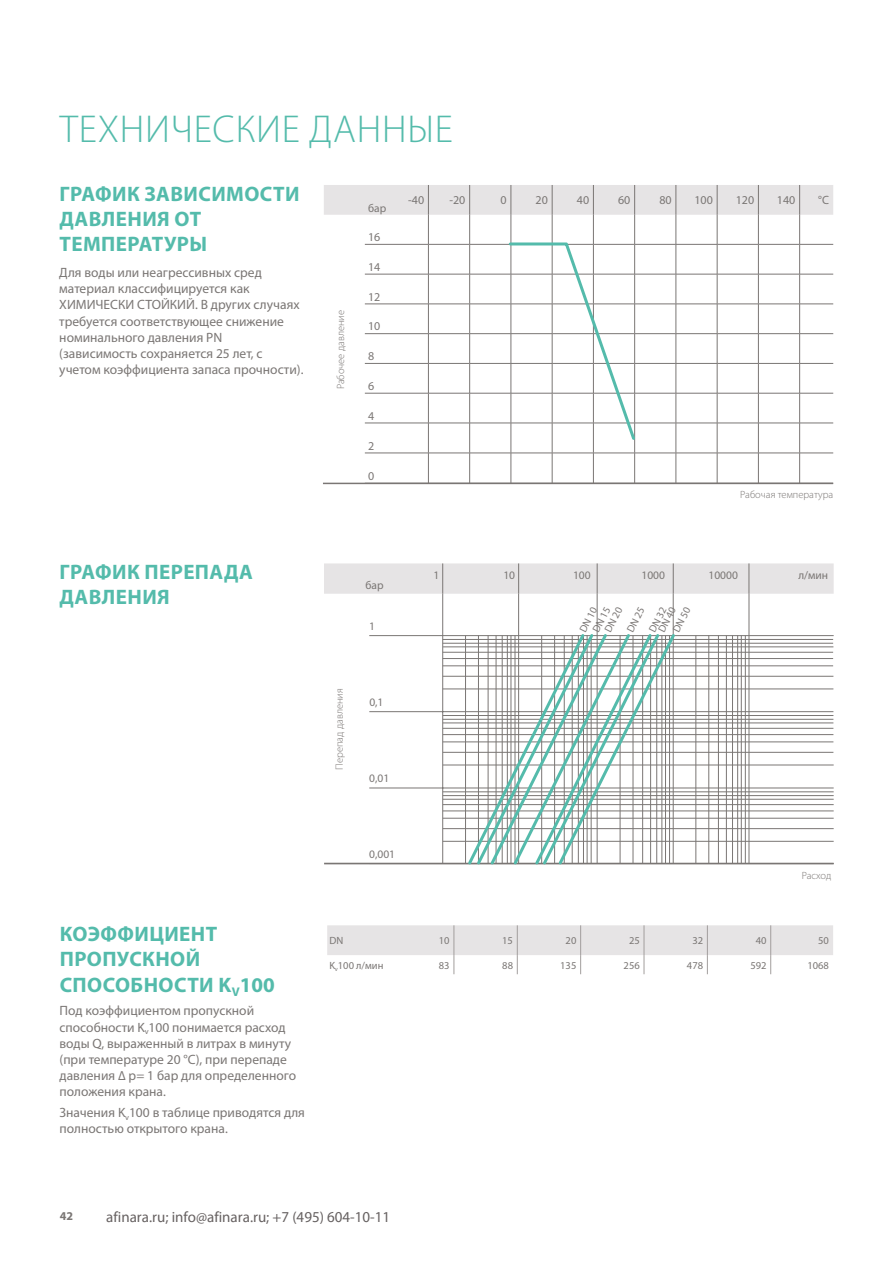
<style>
.page{position:relative;width:893px;height:1263px;background:#fff}
.page>*{position:absolute;margin:0;border:0;box-sizing:border-box;transform-origin:0 0}
.t1{font:300 39px "Myriad Pro";letter-spacing:.02em;color:#54bbab}
.t2{font:700 21px/25.2px "Myriad Pro";letter-spacing:.02em;color:#54bbab}
.t3{font:15px "Myriad Pro";color:#666161}
.t4{font:13.5px/16.2px "Myriad Pro";color:#7a7674}
.t5{font:12px "Myriad Pro";color:#7a7674}
.t6{font:700 12px "Myriad Pro";color:#7a7674}
.t7{font:11.55px "Myriad Pro";color:#7a7674}
.t8{font:10.5px/11.7px "Myriad Pro";color:#7a7674;text-align:center}
.t9{font:300 10.5px "Myriad Pro";color:#7a7674}
</style>
<div class="page">
<svg style="left:327px;top:925px;width:506px;height:49px"></svg>
<hr style="left:428px;top:423px;width:1px;height:30px;background:#7a7674">
<hr style="left:469px;top:423px;width:1px;height:30px;background:#7a7674">
<hr style="left:511px;top:423px;width:1px;height:30px;background:#7a7674">
<hr style="left:552px;top:423px;width:1px;height:30px;background:#7a7674">
<hr style="left:593px;top:423px;width:1px;height:30px;background:#7a7674">
<hr style="left:634px;top:423px;width:1px;height:30px;background:#7a7674">
<hr style="left:676px;top:423px;width:1px;height:30px;background:#7a7674">
<hr style="left:717px;top:423px;width:1px;height:30px;background:#7a7674">
<hr style="left:758px;top:423px;width:1px;height:30px;background:#7a7674">
<hr style="left:799px;top:423px;width:1px;height:30px;background:#7a7674">
<hr style="left:365px;top:453px;width:63px;height:1px;background:#7a7674">
<hr style="left:428px;top:453px;width:42px;height:1px;background:#7a7674">
<hr style="left:428px;top:453px;width:1px;height:30px;background:#7a7674">
<hr style="left:470px;top:453px;width:41px;height:1px;background:#7a7674">
<hr style="left:469px;top:453px;width:1px;height:30px;background:#7a7674">
<hr style="left:511px;top:453px;width:41px;height:1px;background:#7a7674">
<hr style="left:511px;top:453px;width:1px;height:30px;background:#7a7674">
<hr style="left:552px;top:453px;width:41px;height:1px;background:#7a7674">
<hr style="left:552px;top:453px;width:1px;height:30px;background:#7a7674">
<hr style="left:593px;top:453px;width:42px;height:1px;background:#7a7674">
<hr style="left:593px;top:453px;width:1px;height:30px;background:#7a7674">
<hr style="left:635px;top:453px;width:41px;height:1px;background:#7a7674">
<hr style="left:634px;top:453px;width:1px;height:30px;background:#7a7674">
<hr style="left:676px;top:453px;width:41px;height:1px;background:#7a7674">
<hr style="left:676px;top:453px;width:1px;height:30px;background:#7a7674">
<hr style="left:717px;top:453px;width:41px;height:1px;background:#7a7674">
<hr style="left:717px;top:453px;width:1px;height:30px;background:#7a7674">
<hr style="left:758px;top:453px;width:42px;height:1px;background:#7a7674">
<hr style="left:758px;top:453px;width:1px;height:30px;background:#7a7674">
<hr style="left:800px;top:453px;width:33px;height:1px;background:#7a7674">
<hr style="left:799px;top:453px;width:1px;height:30px;background:#7a7674">
<svg style="left:324px;top:185px;width:509px;height:257px"></svg>
<hr style="left:323px;top:483px;width:510px;height:1px;background:#7a7674">
<hr style="left:443px;top:647px;width:390px;height:1px;background:#7a7674">
<div style="left:324px;top:563px;width:510px;height:31px;background:#e6e4e5"></div>
<hr style="left:369px;top:711px;width:464px;height:1px;background:#7a7674">
<hr style="left:369px;top:788px;width:465px;height:1px;background:#7a7674">
<hr style="left:442px;top:594px;width:1px;height:269px;background:#7a7674">
<hr style="left:518px;top:594px;width:1px;height:269px;background:#7a7674">
<hr style="left:465px;top:635px;width:1px;height:228px;background:#7a7674">
<hr style="left:597px;top:594px;width:1px;height:269px;background:#7a7674">
<hr style="left:673px;top:594px;width:1px;height:269px;background:#7a7674">
<hr style="left:749px;top:594px;width:1px;height:269px;background:#7a7674">
<hr style="left:745px;top:635px;width:1px;height:228px;background:#7a7674">
<hr style="left:741px;top:635px;width:1px;height:228px;background:#7a7674">
<hr style="left:737px;top:635px;width:1px;height:228px;background:#7a7674">
<hr style="left:732px;top:635px;width:1px;height:228px;background:#7a7674">
<hr style="left:726px;top:635px;width:1px;height:228px;background:#7a7674">
<hr style="left:718px;top:635px;width:1px;height:228px;background:#7a7674">
<hr style="left:708px;top:635px;width:1px;height:228px;background:#7a7674">
<hr style="left:696px;top:635px;width:1px;height:228px;background:#7a7674">
<hr style="left:369px;top:635px;width:465px;height:1px;background:#7a7674">
<hr style="left:442px;top:563px;width:1px;height:31px;background:#7a7674">
<hr style="left:518px;top:563px;width:1px;height:31px;background:#7a7674">
<hr style="left:597px;top:563px;width:1px;height:31px;background:#7a7674">
<hr style="left:673px;top:563px;width:1px;height:31px;background:#7a7674">
<hr style="left:749px;top:563px;width:1px;height:31px;background:#7a7674">
<hr style="left:324px;top:863px;width:510px;height:1px;background:#7a7674">
<hr style="left:443px;top:639px;width:390px;height:1px;background:#7a7674">
<hr style="left:443px;top:643px;width:390px;height:1px;background:#7a7674">
<hr style="left:443px;top:652px;width:390px;height:1px;background:#7a7674">
<hr style="left:443px;top:658px;width:390px;height:1px;background:#7a7674">
<hr style="left:443px;top:665px;width:390px;height:1px;background:#7a7674">
<hr style="left:443px;top:676px;width:390px;height:1px;background:#7a7674">
<hr style="left:443px;top:689px;width:390px;height:1px;background:#7a7674">
<hr style="left:443px;top:715px;width:390px;height:1px;background:#7a7674">
<hr style="left:443px;top:719px;width:390px;height:1px;background:#7a7674">
<hr style="left:443px;top:723px;width:390px;height:1px;background:#7a7674">
<hr style="left:443px;top:728px;width:390px;height:1px;background:#7a7674">
<hr style="left:443px;top:734px;width:390px;height:1px;background:#7a7674">
<hr style="left:443px;top:742px;width:390px;height:1px;background:#7a7674">
<hr style="left:443px;top:752px;width:390px;height:1px;background:#7a7674">
<hr style="left:443px;top:765px;width:391px;height:1px;background:#7a7674">
<hr style="left:443px;top:791px;width:391px;height:1px;background:#7a7674">
<hr style="left:443px;top:795px;width:391px;height:1px;background:#7a7674">
<hr style="left:443px;top:799px;width:391px;height:1px;background:#7a7674">
<hr style="left:443px;top:804px;width:391px;height:1px;background:#7a7674">
<hr style="left:443px;top:811px;width:391px;height:1px;background:#7a7674">
<hr style="left:443px;top:818px;width:391px;height:1px;background:#7a7674">
<hr style="left:443px;top:828px;width:391px;height:1px;background:#7a7674">
<hr style="left:443px;top:841px;width:391px;height:1px;background:#7a7674">
<svg style="left:466px;top:631px;width:211px;height:234px"></svg>
<h1 class="t1" style="left:60px;top:106px;width:395px">ТЕХНИЧЕСКИЕ ДАННЫЕ</h1>
<h2 class="t2" style="left:60px;top:180px;width:242px">ГРАФИК ЗАВИСИМОСТИ<br>ДАВЛЕНИЯ ОТ<br>ТЕМПЕРАТУРЫ</h2>
<p class="t4" style="left:59px;top:264px;width:246px">Для воды или неагрессивных сред материал классифицируется как ХИМИЧЕСКИ СТОЙКИЙ. В других случаях требуется соответствующее снижение номинального давления PN (зависимость сохраняется 25 лет, с учетом коэффициента запаса прочности).</p>
<h2 class="t2" style="left:60px;top:559px;width:195px">ГРАФИК ПЕРЕПАДА<br>ДАВЛЕНИЯ</h2>
<p class="t9" style="left:334px;top:389px;width:81px;rotate:-90deg">Рабочее давление</p>
<p class="t7" style="left:368px;top:201px;width:20px">бар</p>
<p class="t5" style="left:368px;top:230px;width:14px">16</p>
<p class="t5" style="left:368px;top:259px;width:14px">14</p>
<p class="t5" style="left:368px;top:289px;width:14px">12</p>
<p class="t5" style="left:368px;top:319px;width:14px">10</p>
<p class="t5" style="left:368px;top:349px;width:8px">8</p>
<p class="t5" style="left:368px;top:379px;width:8px">6</p>
<p class="t5" style="left:368px;top:408px;width:8px">4</p>
<p class="t5" style="left:368px;top:438px;width:8px">2</p>
<p class="t5" style="left:368px;top:469px;width:8px">0</p>
<p class="t5" style="left:408px;top:193px;width:17px">-40</p>
<p class="t5" style="left:449px;top:193px;width:17px">-20</p>
<p class="t5" style="left:500px;top:193px;width:8px">0</p>
<p class="t5" style="left:536px;top:193px;width:14px">20</p>
<p class="t5" style="left:577px;top:193px;width:14px">40</p>
<p class="t5" style="left:618px;top:193px;width:14px">60</p>
<p class="t5" style="left:659px;top:193px;width:14px">80</p>
<p class="t5" style="left:694px;top:193px;width:20px">100</p>
<p class="t5" style="left:736px;top:193px;width:20px">120</p>
<p class="t5" style="left:777px;top:193px;width:20px">140</p>
<p class="t5" style="left:818px;top:193px;width:12px">°C</p>
<p class="t9" style="left:740px;top:488px;width:95px">Рабочая температура</p>
<p class="t7" style="left:365px;top:578px;width:20px">бар</p>
<p class="t7" style="left:369px;top:619px;width:7px">1</p>
<p class="t9" style="left:333px;top:769px;width:83px;rotate:-90deg">Перепад давления</p>
<p class="t7" style="left:369px;top:695px;width:16px">0,1</p>
<p class="t7" style="left:369px;top:771px;width:22px">0,01</p>
<p class="t7" style="left:433px;top:568px;width:7px">1</p>
<p class="t7" style="left:503px;top:568px;width:13px">10</p>
<p class="t7" style="left:573px;top:568px;width:19px">100</p>
<p class="t7" style="left:641px;top:568px;width:25px">1000</p>
<p class="t7" style="left:708px;top:568px;width:31px">10000</p>
<p class="t7" style="left:798px;top:568px;width:31px">л/мин</p>
<p class="t8" style="left:658px;top:623px;width:28px;line-height:13px;text-align:left;text-indent:-7px;rotate:-63deg">DN 40<br>DN 50</p>
<p class="t8" style="left:577px;top:629px;width:34px;rotate:-63deg">DN 10<br>DN 15</p>
<p class="t8" style="left:602px;top:629px;width:28px;rotate:-63deg">DN 20</p>
<p class="t8" style="left:624px;top:629px;width:28px;rotate:-63deg">DN 25</p>
<p class="t8" style="left:646px;top:629px;width:28px;rotate:-63deg">DN 32</p>
<h2 class="t2" style="left:60px;top:921px;width:217px">КОЭФФИЦИЕНТ<br>ПРОПУСКНОЙ<br>СПОСОБНОСТИ K<sub>V</sub>100</h2>
<p class="t4" style="left:60px;top:1002px;width:238px">Под коэффициентом пропускной способности K<sub>v</sub>100 понимается расход воды Q, выраженный в литрах в минуту (при температуре 20 °С), при перепаде давления ∆ р= 1 бар для определенного положения крана.</p>
<p class="t4" style="left:60px;top:1104px;width:247px">Значения K<sub>v</sub>100 в таблице приводятся для полностью открытого крана.</p>
<p class="t7" style="left:369px;top:847px;width:27px">0,001</p>
<p class="t9" style="left:802px;top:869px;width:31px">Расход</p>
<p class="t8" style="left:329px;top:935px;width:15px">DN</p>
<p class="t8" style="left:439px;top:935px;width:12px">10</p>
<p class="t8" style="left:502px;top:935px;width:12px">15</p>
<p class="t8" style="left:566px;top:935px;width:12px">20</p>
<p class="t8" style="left:629px;top:935px;width:12px">25</p>
<p class="t8" style="left:692px;top:935px;width:12px">32</p>
<p class="t8" style="left:756px;top:935px;width:12px">40</p>
<p class="t8" style="left:818px;top:935px;width:12px">50</p>
<p class="t8" style="left:329px;top:959px;width:56px">K<sub>v</sub>100 л/мин</p>
<p class="t8" style="left:439px;top:959px;width:12px">83</p>
<p class="t8" style="left:502px;top:959px;width:12px">88</p>
<p class="t8" style="left:560px;top:959px;width:18px">135</p>
<p class="t8" style="left:624px;top:959px;width:18px">256</p>
<p class="t8" style="left:687px;top:959px;width:18px">478</p>
<p class="t8" style="left:750px;top:959px;width:18px">592</p>
<p class="t8" style="left:807px;top:959px;width:23px">1068</p>
<p class="t6" style="left:60px;top:1208px;width:15px">42</p>
<p class="t3" style="left:106px;top:1207px;width:285px">afinara.ru; info@afinara.ru; +7 (495) 604-10-11</p>
</div>
